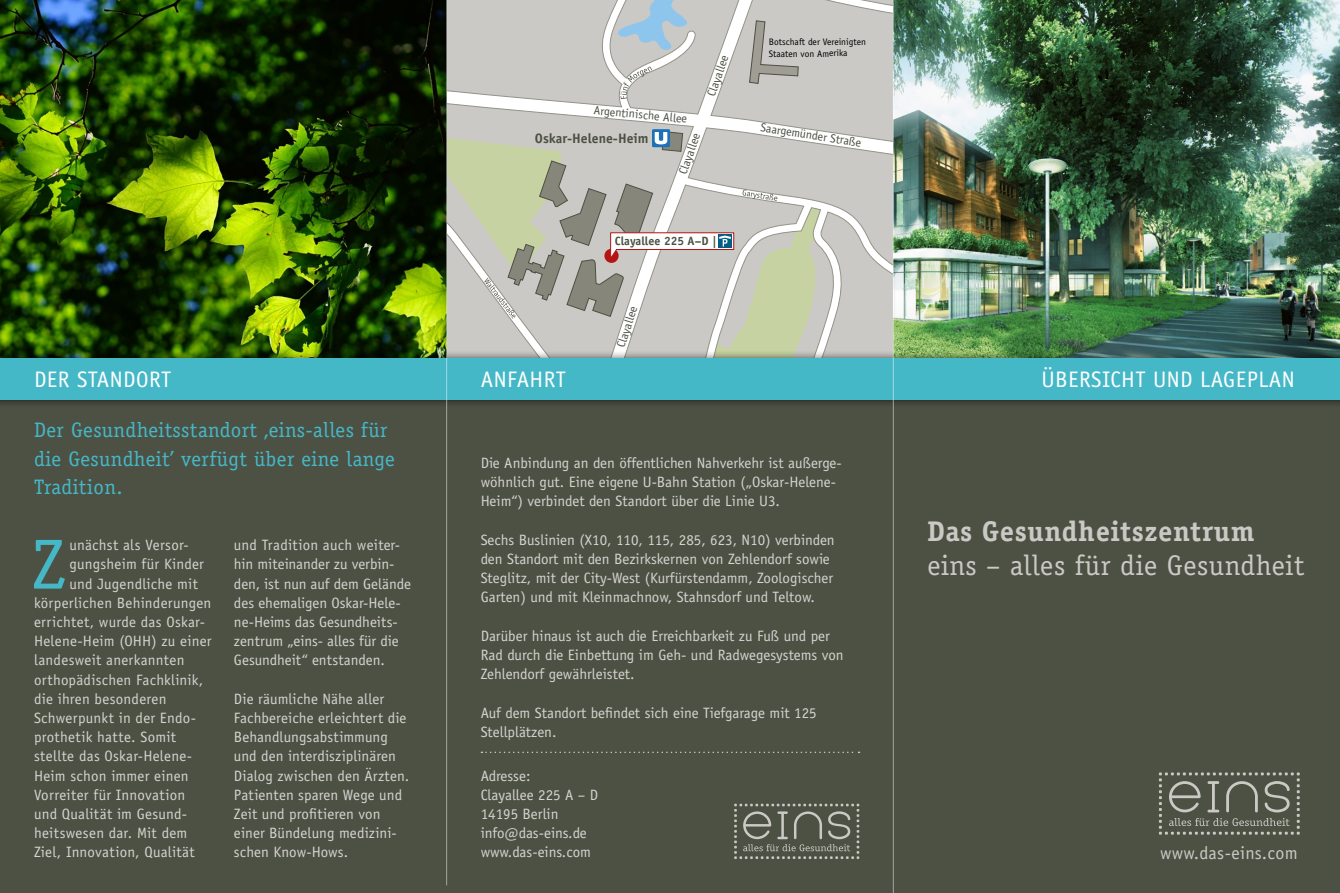
<style>
.page{position:relative;width:1340px;height:893px;background:#fff}
.page>*{position:absolute;margin:0;border:0;box-sizing:border-box;transform-origin:0 0}
.t1{font:71.1px "Officina Serif Std";color:#45b8c7}
.t2{font:28.5px "Officina Serif Std";letter-spacing:.02em;color:#cbc9c5}
.t3{font:700 28.5px "Officina Serif Std";letter-spacing:.02em;color:#cbc9c5}
.t4{font:22.5px "Officina Sans Std";letter-spacing:.02em;color:#fff}
.t5{font:21px/28.5px "Officina Serif Std";letter-spacing:.02em;color:#45b8c7}
.t6{font:18px "Officina Sans Std";letter-spacing:.02em;color:#cbc9c5}
.t7{font:15px/19.2px "Officina Sans Std";color:#d5d3d0}
.t8{font:15px "Officina Sans Std";letter-spacing:.02em;color:#d5d3d0}
.t9{font:700 13.65px "Officina Sans Std";color:#4b5042}
.t10{font:12px "Officina Sans Std";color:#4b5042}
.t11{font:700 12px "Officina Sans Std";color:#4b5042}
.t12{font:9.45px/11.4px "Officina Sans Std";letter-spacing:-.005em;color:#000}
</style>
<div class="page">
<svg style="left:447px;top:0;width:446px;height:350px;background:#cececb"></svg>
<svg style="left:749px;top:20px;width:49px;height:64px;background:#b7b5af"></svg>
<div style="left:652px;top:129px;width:18px;height:18px;background:#1d71b8"></div>
<svg style="left:620px;top:66px;width:32px;height:33px"></svg>
<svg style="left:447px;top:131px;width:380px;height:219px;background:#c6c7bb"></svg>
<img style="left:0;top:0;width:446px;height:350px">
<div style="left:0;top:388px;width:1339px;height:505px;background:#4d5144"></div>
<img style="left:894px;top:0;width:445px;height:350px">
<svg style="left:1158px;top:772px;width:141px;height:63px"></svg>
<svg style="left:734px;top:804px;width:125px;height:55px"></svg>
<div style="left:0;top:350px;width:1339px;height:58px;background:#000;opacity:.65"></div>
<div style="left:0;top:359px;width:1339px;height:41px;background:#45b8c7"></div>
<svg style="left:481px;top:752px;width:378px;height:1px"></svg>
<hr style="left:893px;top:0;width:1px;height:893px;background:#fff">
<hr style="left:446px;top:0;width:1px;height:885px;background:#fff">
<p class="t10" style="left:594px;top:103px;width:95px;rotate:5deg">Argentinische Allee</p>
<p class="t10" style="left:704px;top:93px;width:44px;rotate:-70deg">Clayallee</p>
<p class="t9" style="left:535px;top:130px;width:115px">Oskar-Helene-Heim</p>
<p class="t10" style="left:675px;top:171px;width:44px;rotate:-70deg">Clayallee</p>
<p class="t11" style="left:614px;top:233px;width:104px">Clayallee 225 A–D |</p>
<p class="t10" style="left:614px;top:345px;width:44px;rotate:-72deg">Clayallee</p>
<p class="t12" style="left:768px;top:36px;width:99px">Botschaft der Vereinigten<br>Staaten von Amerika</p>
<p class="t10" style="left:761px;top:120px;width:103px;rotate:9deg">Saargemünder Straße</p>
<h3 class="t4" style="left:34px;top:367px;width:67px">Der Stand</h3>
<h3 class="t4" style="left:136px;top:367px;width:25px">ort</h3>
<h3 class="t4" style="left:480px;top:367px;width:50px">An fahrt</h3>
<h3 class="t4" style="left:1041px;top:367px;width:255px">ÜBERSICHT UND LAGEPLAN</h3>
<h3 class="t5" style="left:34px;top:416px;width:362px">Der Gesundheitsstandort ‚eins-alles für die Gesundheit’ verfügt über eine lange<br>Tradition.</h3>
<h1 class="t1" style="left:31px;top:523px;width:36px">Z</h1>
<p class="t7" style="left:69px;top:536px;width:121px">unächst als Versor-</p>
<p class="t7" style="left:69px;top:555px;width:136px">gungsheim für Kinder</p>
<p class="t7" style="left:69px;top:574px;width:130px">und Jugendliche mit</p>
<p class="t7" style="left:34px;top:593px;width:179px">körperlichen Behinderungen</p>
<p class="t7" style="left:34px;top:612px;width:172px">errichtet, wurde das Oskar-</p>
<p class="t7" style="left:34px;top:632px;width:179px">Helene-Heim (OHH) zu einer</p>
<p class="t7" style="left:34px;top:651px;width:152px">landesweit anerkannten</p>
<p class="t7" style="left:34px;top:670px;width:171px">orthopädischen Fachklinik,</p>
<p class="t7" style="left:34px;top:689px;width:134px">die ihren besonderen</p>
<p class="t7" style="left:34px;top:708px;width:163px">Schwerpunkt in der Endo-</p>
<p class="t8" style="left:34px;top:728px;width:143px">prothetik hatte. Somit</p>
<p class="t8" style="left:34px;top:748px;width:160px">stellte das Oskar-Helene-</p>
<p class="t7" style="left:34px;top:766px;width:156px">Heim schon immer einen</p>
<p class="t7" style="left:34px;top:785px;width:153px">Vorreiter für Innovation</p>
<p class="t7" style="left:34px;top:804px;width:155px">und Qualität im Gesund-</p>
<p class="t7" style="left:34px;top:824px;width:155px">heitswesen dar. Mit dem</p>
<p class="t7" style="left:34px;top:843px;width:162px">Ziel, Innovation, Qualität</p>
<p class="t7" style="left:234px;top:536px;width:179px">und Tradition auch weiter&shy;hin miteinander zu verbin&shy;den, ist nun auf dem Gelände des ehemaligen Oskar-Hele&shy;ne-Heims das Gesundheits&shy;zentrum „eins- alles für die<br>Gesundheit“ entstanden.</p>
<p class="t7" style="left:234px;top:689px;width:177px">Die räumliche Nähe aller<br>Fachbereiche erleichtert die<br>Behandlungsabstimmung und den interdisziplinären<br>Dialog zwischen den Ärzten.<br>Patienten sparen Wege und<br>Zeit und profitieren von einer Bündelung medizini&shy;schen Know-Hows.</p>
<p class="t7" style="left:480px;top:453px;width:363px">Die Anbindung an den öffentlichen Nahverkehr ist außerge&shy;wöhnlich gut. Eine eigene U-Bahn Station („Oskar-Helene-<br>Heim“) verbindet den Standort über die Linie U3.</p>
<p class="t7" style="left:480px;top:530px;width:355px">Sechs Buslinien (X10, 110, 115, 285, 623, N10) verbinden den Standort mit den Bezirkskernen von Zehlendorf sowie Steglitz, mit der City-West (Kurfürstendamm, Zoologischer Garten) und mit Kleinmachnow, Stahnsdorf und Teltow.</p>
<p class="t7" style="left:480px;top:626px;width:364px">Darüber hinaus ist auch die Erreichbarkeit zu Fuß und per<br>Rad durch die Einbettung im Geh- und Radwegesystems von<br>Zehlendorf gewährleistet.</p>
<p class="t7" style="left:480px;top:703px;width:337px">Auf dem Standort befindet sich eine Tiefgarage mit 125<br>Stellplätzen.</p>
<p class="t7" style="left:480px;top:766px;width:119px">Adresse:<br>Clayallee 225 A – D<br>14195 Berlin info@das-eins.de www.das-eins.com</p>
<h2 class="t3" style="left:927px;top:513px;width:329px">Das Gesundheitszentrum</h2>
<h2 class="t2" style="left:927px;top:549px;width:379px">eins – alles für die Gesundheit</h2>
<p class="t6" style="left:1160px;top:842px;width:139px">www.das-eins.com</p>
</div>
